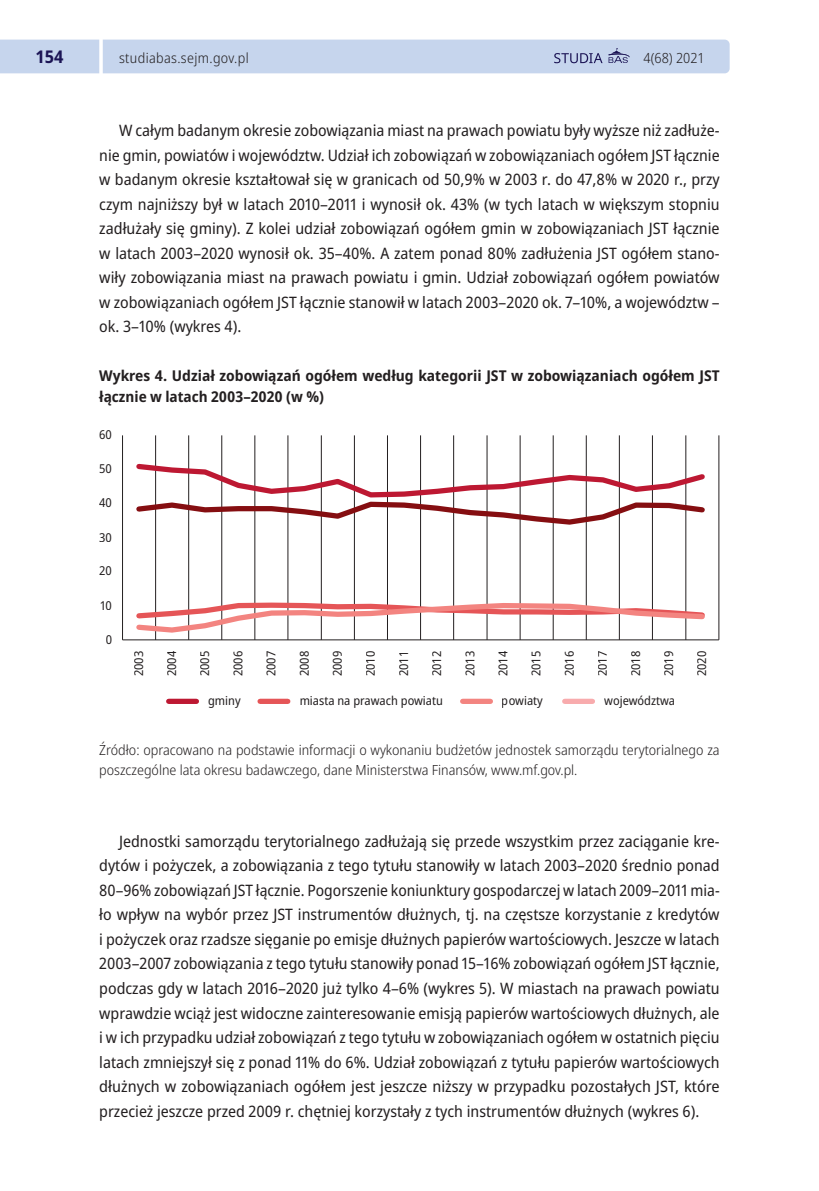
<style>
.page{position:relative;width:819px;height:1191px;background:#fff}
.page>*{position:absolute;margin:0;border:0;box-sizing:border-box;transform-origin:0 0}
.t1{font:700 semi-condensed 17.5px "Noto Sans";color:#1b1455}
.t2{font:semi-condensed 15.75px/24.5px "Noto Sans";color:#231f20;text-align:justify}
.t3{font:700 semi-condensed 14.88px/21px "Noto Sans";color:#231f20}
.t4{font:300 semi-condensed 14px/20.5px "Noto Sans";color:#231f20}
.t5{font:300 semi-condensed 14px "Noto Sans";letter-spacing:.025em;color:#231f20}
.t6{font:semi-condensed 12.25px "Noto Sans";color:#231f20}
</style>
<div class="page">
<div style="left:0;top:40px;width:729px;height:33px;background:#c6d5ed"></div>
<hr style="left:99px;top:0;width:4px;height:112px;background:#fff">
<hr style="left:718px;top:435px;width:1px;height:205px;background:#231f20">
<hr style="left:685px;top:435px;width:1px;height:205px;background:#231f20">
<hr style="left:652px;top:435px;width:1px;height:205px;background:#231f20">
<hr style="left:619px;top:435px;width:1px;height:205px;background:#231f20">
<hr style="left:586px;top:435px;width:1px;height:205px;background:#231f20">
<hr style="left:553px;top:435px;width:1px;height:205px;background:#231f20">
<hr style="left:520px;top:435px;width:1px;height:205px;background:#231f20">
<hr style="left:486px;top:435px;width:1px;height:205px;background:#231f20">
<hr style="left:453px;top:435px;width:1px;height:205px;background:#231f20">
<hr style="left:420px;top:435px;width:1px;height:205px;background:#231f20">
<hr style="left:387px;top:435px;width:1px;height:205px;background:#231f20">
<hr style="left:354px;top:435px;width:1px;height:205px;background:#231f20">
<hr style="left:321px;top:435px;width:1px;height:205px;background:#231f20">
<hr style="left:287px;top:435px;width:1px;height:205px;background:#231f20">
<hr style="left:254px;top:435px;width:1px;height:205px;background:#231f20">
<hr style="left:221px;top:435px;width:1px;height:205px;background:#231f20">
<hr style="left:188px;top:435px;width:1px;height:205px;background:#231f20">
<hr style="left:155px;top:435px;width:1px;height:205px;background:#231f20">
<hr style="left:122px;top:435px;width:1px;height:205px;background:#231f20">
<hr style="left:122px;top:639px;width:596px;height:1px;background:#231f20">
<svg style="left:136px;top:461px;width:569px;height:67px"></svg>
<svg style="left:136px;top:600px;width:569px;height:35px"></svg>
<div style="left:169px;top:698px;width:27px;height:6px;background:#bd1832"></div>
<div style="left:260px;top:698px;width:28px;height:6px;background:#e55557"></div>
<div style="left:462px;top:698px;width:28px;height:6px;background:#f38480"></div>
<div style="left:564px;top:698px;width:28px;height:6px;background:#f8abad"></div>
<p class="t1" style="left:36px;top:44px;width:30px">154</p>
<p class="t5" style="left:119px;top:48px;width:131px">studiabas.sejm.gov.pl</p>
<p class="t4" style="left:643px;top:48px;width:63px">4(68) 2021</p>
<p class="t2" style="left:99px;top:119px;width:622px;text-indent:20px">W całym badanym okresie zobowiązania miast na prawach powiatu były wyższe niż zadłuże&shy;nie gmin, powiatów i województw. Udział ich zobowiązań w zobowiązaniach ogółem JST łącznie w badanym okresie kształtował się w granicach od 50,9% w 2003 r. do 47,8% w 2020 r., przy czym najniższy był w latach 2010–2011 i wynosił ok. 43% (w tych latach w większym stopniu zadłużały się gminy). Z kolei udział zobowiązań ogółem gmin w zobowiązaniach JST łącznie w latach 2003–2020 wynosił ok. 35–40%. A zatem ponad 80% zadłużenia JST ogółem stano&shy;wiły zobowiązania miast na prawach powiatu i gmin. Udział zobowiązań ogółem powiatów w zobowiązaniach ogółem JST łącznie stanowił w latach 2003–2020 ok. 7–10%, a województw – ok. 3–10% (wykres 4).</p>
<p class="t3" style="left:99px;top:365px;width:622px">Wykres 4. Udział zobowiązań ogółem według kategorii JST w zobowiązaniach ogółem JST łącznie w latach 2003–2020 (w %)</p>
<p class="t6" style="left:99px;top:426px;width:14px">60</p>
<p class="t6" style="left:99px;top:460px;width:14px">50</p>
<p class="t6" style="left:99px;top:494px;width:14px">40</p>
<p class="t6" style="left:99px;top:528px;width:14px">30</p>
<p class="t6" style="left:99px;top:562px;width:14px">20</p>
<p class="t6" style="left:99px;top:596px;width:14px">10</p>
<p class="t6" style="left:106px;top:631px;width:8px">0</p>
<p class="t6" style="left:130px;top:676px;width:27px;rotate:-90deg">2003</p>
<p class="t6" style="left:163px;top:676px;width:27px;rotate:-90deg">2004</p>
<p class="t6" style="left:196px;top:676px;width:27px;rotate:-90deg">2005</p>
<p class="t6" style="left:229px;top:676px;width:27px;rotate:-90deg">2006</p>
<p class="t6" style="left:262px;top:676px;width:27px;rotate:-90deg">2007</p>
<p class="t6" style="left:295px;top:676px;width:27px;rotate:-90deg">2008</p>
<p class="t6" style="left:329px;top:676px;width:27px;rotate:-90deg">2009</p>
<p class="t6" style="left:362px;top:676px;width:27px;rotate:-90deg">2010</p>
<p class="t6" style="left:395px;top:676px;width:27px;rotate:-90deg">2011</p>
<p class="t6" style="left:428px;top:676px;width:27px;rotate:-90deg">2012</p>
<p class="t6" style="left:461px;top:676px;width:27px;rotate:-90deg">2013</p>
<p class="t6" style="left:494px;top:676px;width:27px;rotate:-90deg">2014</p>
<p class="t6" style="left:527px;top:676px;width:27px;rotate:-90deg">2015</p>
<p class="t6" style="left:560px;top:676px;width:27px;rotate:-90deg">2016</p>
<p class="t6" style="left:594px;top:676px;width:27px;rotate:-90deg">2017</p>
<p class="t6" style="left:627px;top:676px;width:27px;rotate:-90deg">2018</p>
<p class="t6" style="left:660px;top:676px;width:27px;rotate:-90deg">2019</p>
<p class="t6" style="left:693px;top:676px;width:27px;rotate:-90deg">2020</p>
<p class="t6" style="left:208px;top:692px;width:34px">gminy</p>
<p class="t6" style="left:299px;top:692px;width:145px">miasta na prawach powiatu</p>
<p class="t6" style="left:502px;top:692px;width:42px">powiaty</p>
<p class="t6" style="left:604px;top:692px;width:72px">województwa</p>
<p class="t4" style="left:99px;top:740px;width:622px">Źródło: opracowano na podstawie informacji o wykonaniu budżetów jednostek samorządu terytorialnego za poszczególne lata okresu badawczego, dane Ministerstwa Finansów, www.mf.gov.pl.</p>
<p class="t2" style="left:99px;top:829px;width:622px;text-indent:20px">Jednostki samorządu terytorialnego zadłużają się przede wszystkim przez zaciąganie kre&shy;dytów i pożyczek, a zobowiązania z tego tytułu stanowiły w latach 2003–2020 średnio ponad 80–96% zobowiązań JST łącznie. Pogorszenie koniunktury gospodarczej w latach 2009–2011 mia&shy;ło wpływ na wybór przez JST instrumentów dłużnych, tj. na częstsze korzystanie z kredytów i pożyczek oraz rzadsze sięganie po emisje dłużnych papierów wartościowych. Jeszcze w latach 2003–2007 zobowiązania z tego tytułu stanowiły ponad 15–16% zobowiązań ogółem JST łącznie, podczas gdy w latach 2016–2020 już tylko 4–6% (wykres 5). W miastach na prawach powiatu wprawdzie wciąż jest widoczne zainteresowanie emisją papierów wartościowych dłużnych, ale i w ich przypadku udział zobowiązań z tego tytułu w zobowiązaniach ogółem w ostatnich pięciu latach zmniejszył się z ponad 11% do 6%. Udział zobowiązań z tytułu papierów wartościowych dłużnych w zobowiązaniach ogółem jest jeszcze niższy w przypadku pozostałych JST, które przecież jeszcze przed 2009 r. chętniej korzystały z tych instrumentów dłużnych (wykres 6).</p>
</div>
